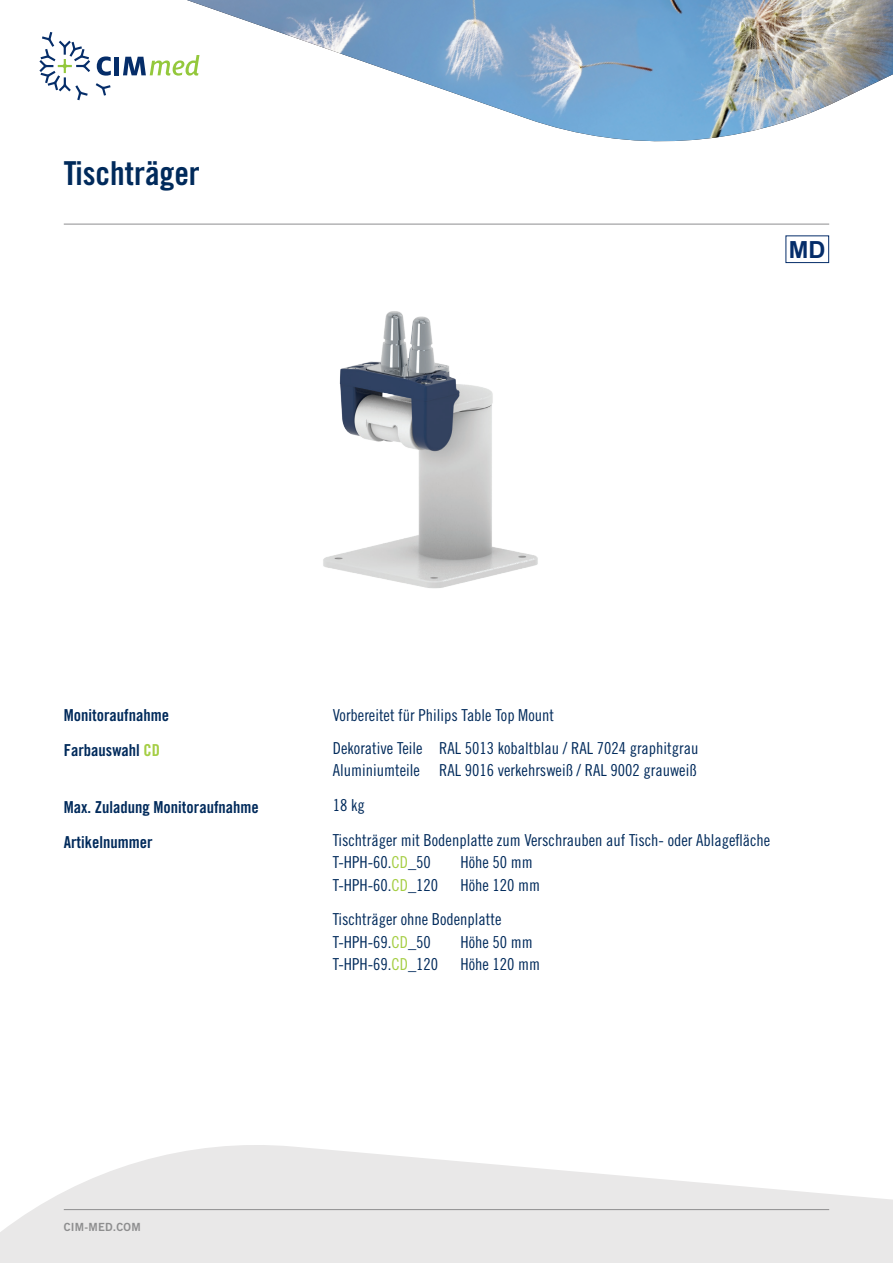
<style>
.page{position:relative;width:893px;height:1263px;background:#fff}
.page>*{position:absolute;margin:0;border:0;box-sizing:border-box;transform-origin:0 0}
.t1{font:33px "Trade Gothic LT Std Bd Cn 20";color:#002a5b}
.t2{font:700 23.7px "Arial";color:#052d69}
.t3{font:16.5px/34.7px "Trade Gothic LT Std Cn 18";color:#002a5b}
.t4{font:16.5px/34.7px "Trade Gothic LT Std Bd Cn 20";color:#002a5b}
.t5{font:11.25px "Trade Gothic LT Std Bd 2";letter-spacing:.02em;color:#8e8e8f}
.s1{color:#a5ce44}
</style>
<div class="page">
<svg style="left:96px;top:83px;width:15px;height:13px"></svg>
<svg style="left:97px;top:56px;width:14px;height:20px"></svg>
<div style="left:114px;top:57px;width:5px;height:18px;background:#052d69"></div>
<svg style="left:123px;top:56px;width:64px;height:20px"></svg>
<svg style="left:39px;top:32px;width:51px;height:68px"></svg>
<svg style="left:0;top:1145px;width:893px;height:118px;fill:#e9e8e8"></svg>
<hr style="left:64px;top:1209px;width:765px;height:1px;background:#8e8e8f">
<hr style="left:64px;top:224px;width:765px;height:1px;background:#8e8e8f">
<img style="left:187px;top:0;width:706px;height:142px">
<img style="left:323px;top:263px;width:488px;height:326px">
<div style="left:785px;top:235px;width:44px;height:28px;border:1px solid #052d69"></div>
<h1 class="t1" style="left:64px;top:154px;width:138px">Tischträger</h1>
<h2 class="t2" style="left:789px;top:233px;width:38px">MD</h2>
<p class="t4" style="left:64px;top:698px;width:107px">Monitoraufnahme<br>Farbauswahl <span class="s1">CD</span></p>
<p class="t4" style="left:64px;top:790px;width:197px">Max. Zuladung Monitoraufnahme<br>Artikelnummer</p>
<p class="t3" style="left:333px;top:699px;width:367px;line-height:32.7px">Vorbereitet für Philips Table Top Mount<br>Dekorative Teile RAL 5013 kobaltblau / RAL 7024 graphitgrau</p>
<p class="t3" style="left:333px;top:753px;width:439px">Aluminiumteile RAL 9016 verkehrsweiß / RAL 9002 grauweiß<br>18 kg<br>Tischträger mit Bodenplatte zum Verschrauben auf Tisch- oder Ablagefläche</p>
<p class="t3" style="left:333px;top:845px;width:100px">T-HPH-60.<span class="s1">CD</span>_50</p>
<p class="t3" style="left:460px;top:845px;width:74px">Höhe 50 mm</p>
<p class="t3" style="left:333px;top:867px;width:107px">T-HPH-60.<span class="s1">CD</span>_120</p>
<p class="t3" style="left:333px;top:867px;width:209px;text-indent:128px">Höhe 120 mm<br>Tischträger ohne Bodenplatte</p>
<p class="t3" style="left:333px;top:924px;width:100px">T-HPH-69.<span class="s1">CD</span>_50</p>
<p class="t3" style="left:460px;top:924px;width:74px">Höhe 50 mm</p>
<p class="t3" style="left:333px;top:947px;width:107px">T-HPH-69.<span class="s1">CD</span>_120</p>
<p class="t3" style="left:460px;top:947px;width:81px">Höhe 120 mm</p>
<p class="t5" style="left:64px;top:1220px;width:78px">CIM-MED.COM</p>
</div>
